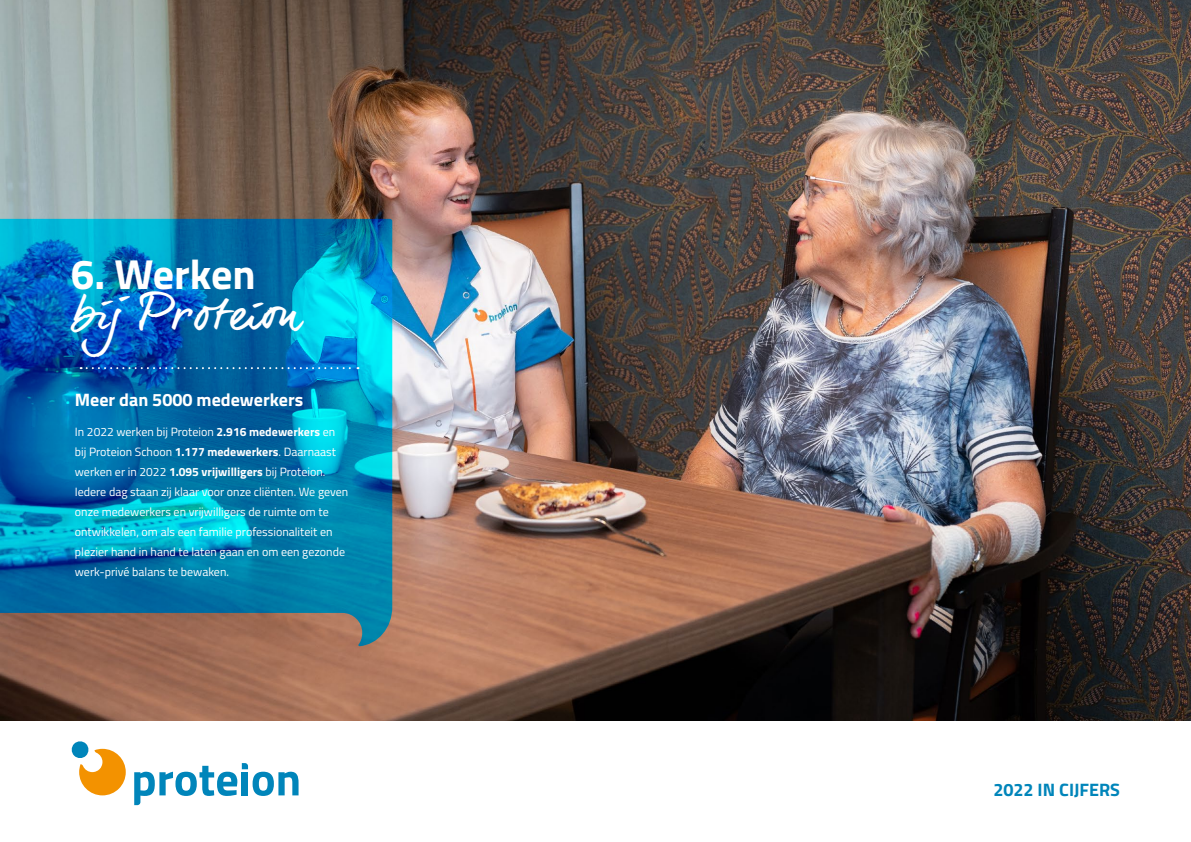
<style>
.page{position:relative;width:1191px;height:842px;background:#fff}
.page>*{position:absolute;margin:0;border:0;box-sizing:border-box;transform-origin:0 0}
.t1{font:48px "dear Joe 6";color:#fff}
.t2{font:700 42px "Titillium";color:#fff}
.t3{font:700 18px "Titillium";color:#fff}
.t4{font:700 18px "Titillium";color:#0085ba}
.t5{font:12px/20px "Titillium";color:#fff}
.s1{font-weight:700}
</style>
<div class="page">
<img style="left:0;top:0;width:1191px;height:720px">
<svg style="left:134px;top:763px;width:164px;height:42px"></svg>
<svg style="left:71px;top:741px;width:55px;height:54px"></svg>
<svg style="left:0;top:219px;width:392px;height:427px;background:#0b7bac"></svg>
<svg style="left:81px;top:367px;width:277px;height:2px"></svg>
<h2 class="t2" style="left:71px;top:242px;width:186px">6. Werken</h2>
<h1 class="t1" style="left:71px;top:284px;width:235px">bijProteion</h1>
<h3 class="t3" style="left:75px;top:386px;width:230px">Meer dan 5000 medewerkers</h3>
<p class="t5" style="left:75px;top:421px;width:275px">In 2022 werken bij Proteion <span class="s1">2.916 medewerkers</span> en bij Proteion Schoon <span class="s1">1.177 medewerkers</span>. Daarnaast werken er in 2022 <span class="s1">1.095 vrijwilligers</span> bij Proteion.<br>Iedere dag staan zij klaar voor onze cliënten. We geven onze medewerkers en vrijwilligers de ruimte om te ontwikkelen, om als een familie professionaliteit en plezier hand in hand te laten gaan en om een gezonde werk-privé balans te bewaken.</p>
<h3 class="t4" style="left:993px;top:776px;width:128px">2022 IN CIJFERS</h3>
</div>
